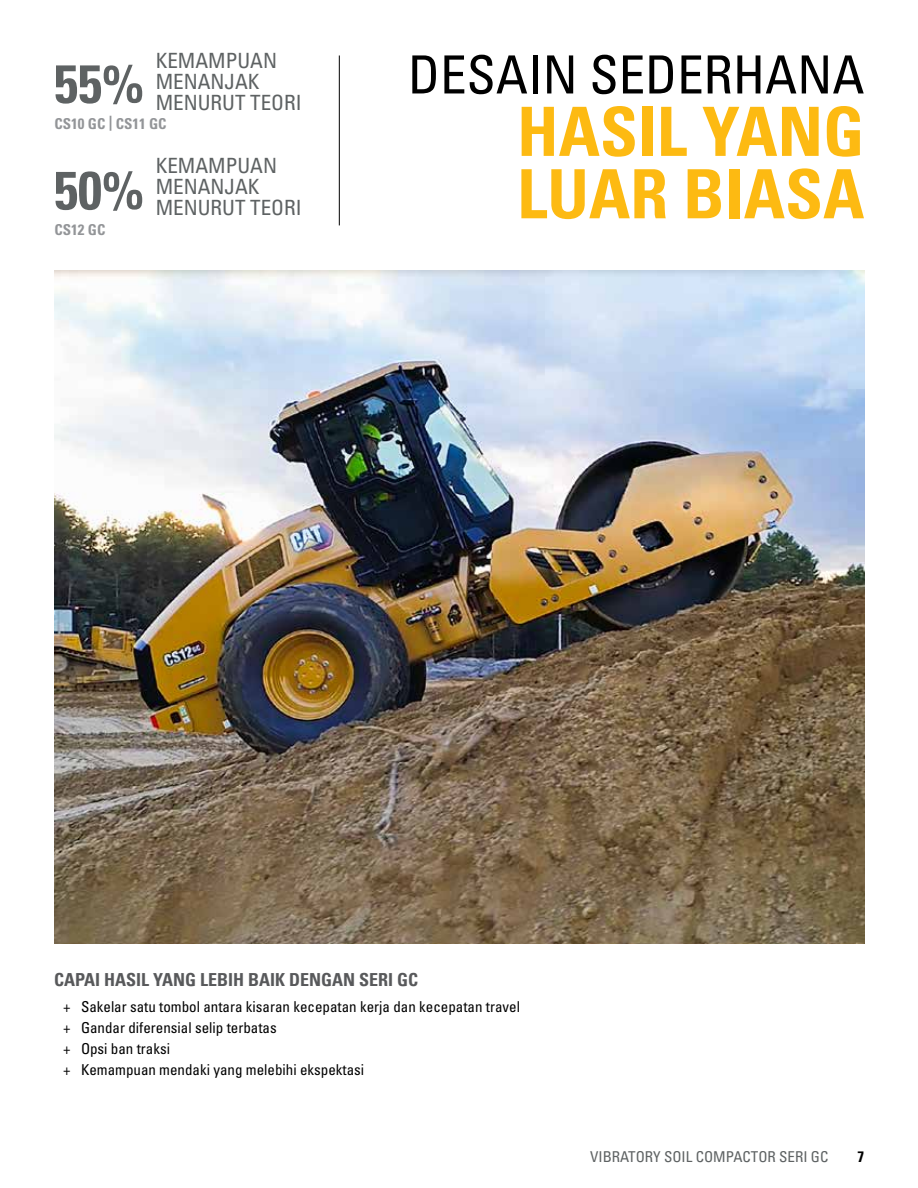
<style>
.page{position:relative;width:918px;height:1188px;background:#fff}
.page>*{position:absolute;margin:0;border:0;box-sizing:border-box;transform-origin:0 0}
.t1{font:700 condensed 67.95px/62.4px "Univers LT";color:#fdba12}
.t2{font:700 condensed 54px "Univers LT Std";color:#5e6263}
.t3{font:condensed 52.65px "Univers LT";color:#000}
.t4{font:condensed 21px/21px "Univers LT Std";color:#5e6263}
.t5{font:700 condensed 18px "Univers LT";color:#58595b}
.t6{font:condensed 15px/21px "Univers LT Std";color:#000}
.t7{font:condensed 15px "Univers LT";color:#5e6263}
.t8{font:700 condensed 15px "Univers LT Std";color:#939598}
.t9{font:700 condensed 15px "Univers LT";color:#000}
.s1{font-family:"Univers LT"}
</style>
<div class="page">
<hr style="left:339px;top:56px;width:1px;height:169px;background:#000">
<img style="left:55px;top:270px;width:810px;height:674px">
<h3 class="t4" style="left:156px;top:49px;width:147px">KEMAMPUAN<br>MENANJAK<br>MENURUT TEORI</h3>
<h2 class="t2" style="left:54px;top:51px;width:91px">55%</h2>
<p class="t8" style="left:55px;top:114px;width:114px">CS10 GC | CS11 GC</p>
<h2 class="t2" style="left:54px;top:157px;width:91px">50%</h2>
<p class="t8" style="left:55px;top:221px;width:52px">CS12 GC</p>
<h3 class="t4" style="left:156px;top:154px;width:147px">KEMAMPUAN<br>MENANJAK<br>MENURUT TEORI</h3>
<h3 class="t3" style="left:408px;top:41px;width:458px">DESAIN SEDERHANA</h3>
<h1 class="t1" style="left:517px;top:100px;width:349px">HASIL YANG<br>LUAR BIASA</h1>
<p class="t5" style="left:54px;top:969px;width:366px">CAPAI HASIL YANG LEBIH BAIK DENGAN SERI GC</p>
<p class="t6" style="left:63px;top:996px;width:459px"><span class="s1">+</span> Sakelar satu tombol antara kisaran kecepatan kerja dan kecepatan travel <span class="s1">+</span> Gandar diferensial selip terbatas<br><span class="s1">+</span> Opsi ban traksi<br><span class="s1">+</span> Kemampuan mendaki yang melebihi ekspektasi</p>
<p class="t7" style="left:590px;top:1147px;width:240px">VIBRATORY SOIL COMPACTOR SERI GC</p>
<p class="t9" style="left:857px;top:1147px;width:8px">7</p>
</div>
